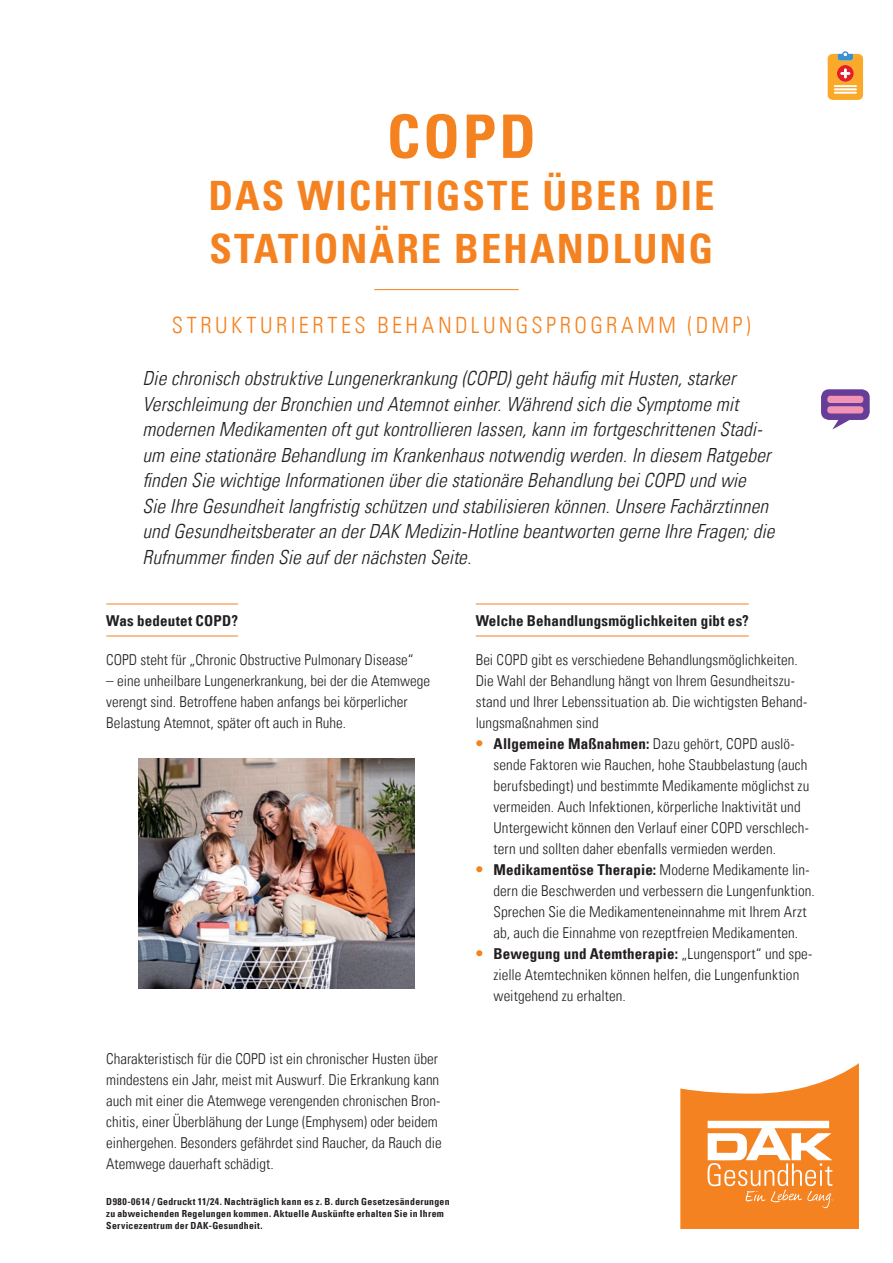
<style>
.page{position:relative;width:893px;height:1263px;background:#fff}
.page>*{position:absolute;margin:0;border:0;box-sizing:border-box;transform-origin:0 0}
.t1{font:60px "Univers Com 67 Bold Cond";color:#f58220}
.t2{font:40.5px/52.5px "Univers Com 67 Bold Cond";letter-spacing:.05em;color:#f58220}
.t3{font:22.5px "Univers Com 47 Light Cond";letter-spacing:.15em;color:#f58220}
.t4{font:19.5px/25.5px "Univers Com 47 Light Cond Obl";letter-spacing:.005em;color:#231f20}
.t5{font:15px/21px "Univers Com 47 Light Cond";color:#231f20}
.t6{font:15px "Univers Com 67 Bold Cond";letter-spacing:.01em;color:#231f20}
.t7{font:9.75px/12px "Univers Com 67 Bold Cond";letter-spacing:.03em;color:#231f20}
.s1{font-family:"Univers Com 67 Bold Cond"}
.s2{font-family:"Univers Com 47 Light Cond"}
</style>
<div class="page">
<svg style="left:680px;top:1063px;width:179px;height:166px"></svg>
<hr style="left:106px;top:636px;width:132px;height:1px;background:#f58220">
<hr style="left:106px;top:604px;width:132px;height:1px;background:#f58220">
<hr style="left:476px;top:636px;width:273px;height:1px;background:#f58220">
<hr style="left:476px;top:604px;width:273px;height:1px;background:#f58220">
<hr style="left:374px;top:289px;width:145px;height:1px;background:#f58220">
<svg style="left:828px;top:51px;width:35px;height:49px"></svg>
<svg style="left:821px;top:389px;width:49px;height:41px"></svg>
<div style="left:827px;top:406px;width:36px;height:7px;background:#f393b6;border-radius:3px"></div>
<div style="left:827px;top:396px;width:36px;height:7px;background:#f393b6;border-radius:3px"></div>
<img style="left:138px;top:759px;width:277px;height:229px">
<h1 class="t1" style="left:387px;top:100px;width:151px">COPD</h1>
<h2 class="t2" style="left:208px;top:170px;width:507px">DAS WICHTIGSTE ÜBER DIE<br>STATIONÄRE BEHANDLUNG</h2>
<h3 class="t3" style="left:172px;top:311px;width:580px">STRUKTURIERTES BEHANDLUNGSPROGRAMM (DMP)</h3>
<p class="t4" style="left:142px;top:365px;width:634px">Die chronisch obstruktive Lungenerkrankung (COPD) geht häufig mit Husten, starker Verschleimung der Bronchien und Atemnot einher. Während sich die Symptome mit modernen Medikamenten oft gut kontrollieren lassen, kann im fortgeschrittenen Stadi&shy;um eine stationäre Behandlung im Krankenhaus notwendig werden. In diesem Ratgeber finden Sie wichtige Informationen über die stationäre Behandlung bei COPD und wie<br>Sie Ihre Gesundheit langfristig schützen und stabilisieren können. Unsere Fachärztinnen und Gesundheitsberater an der DAK Medizin-Hotline beantworten gerne Ihre Fragen; die Rufnummer finden Sie auf der nächsten Seite.</p>
<p class="t6" style="left:106px;top:611px;width:133px">Was bedeutet COPD?</p>
<p class="t5" style="left:106px;top:649px;width:309px">COPD steht für „Chronic Obstructive Pulmonary Disease“</p>
<p class="t5" style="left:106px;top:670px;width:325px">– eine unheilbare Lungenerkrankung, bei der die Atemwege verengt sind. Betroffene haben anfangs bei körperlicher<br>Belastung Atemnot, später oft auch in Ruhe.</p>
<p class="t5" style="left:106px;top:1048px;width:337px">Charakteristisch für die COPD ist ein chronischer Husten über mindestens ein Jahr, meist mit Auswurf. Die Erkrankung kann auch mit einer die Atemwege verengenden chronischen Bron&shy;chitis, einer Überblähung der Lunge (Emphysem) oder beidem einhergehen. Besonders gefährdet sind Raucher, da Rauch die Atemwege dauerhaft schädigt.</p>
<p class="t7" style="left:106px;top:1195px;width:345px">D980-0614 / Gedruckt 11/24. Nachträglich kann es z. B. durch Gesetzesänderungen zu abweichenden Regelungen kommen. Aktuelle Auskünfte erhalten Sie in Ihrem<br>Servicezentrum der DAK-Gesundheit.</p>
<p class="t6" style="left:476px;top:611px;width:275px">Welche Behandlungsmöglichkeiten gibt es?</p>
<p class="t5" style="left:476px;top:649px;width:333px">Bei COPD gibt es verschiedene Behandlungsmöglichkeiten.<br>Die Wahl der Behandlung hängt von Ihrem Gesundheitszu&shy;stand und Ihrer Lebenssituation ab. Die wichtigsten Behand&shy;lungsmaßnahmen sind</p>
<p class="t5" style="left:493px;top:733px;width:317px"><span class="s1">Allgemeine Maßnahmen:</span> Dazu gehört, COPD auslö&shy;sende Faktoren wie Rauchen, hohe Staubbelastung (auch berufsbedingt) und bestimmte Medikamente möglichst zu vermeiden. Auch Infektionen, körperliche Inaktivität und Untergewicht können den Verlauf einer COPD verschlech&shy;tern und sollten daher ebenfalls vermieden werden.</p>
<p class="t6" style="left:493px;top:861px;width:317px">Medikamentöse Therapie: <span class="s2">Moderne Medikamente lin-</span></p>
<p class="t5" style="left:493px;top:880px;width:323px">dern die Beschwerden und verbessern die Lungenfunktion.<br>Sprechen Sie die Medikamenteneinnahme mit Ihrem Arzt ab, auch die Einnahme von rezeptfreien Medikamenten.</p>
<p class="t6" style="left:493px;top:945px;width:320px">Bewegung und Atemtherapie: <span class="s2">„Lungensport“ und spe-</span></p>
<p class="t5" style="left:493px;top:964px;width:307px">zielle Atemtechniken können helfen, die Lungenfunktion weitgehend zu erhalten.</p>
</div>
